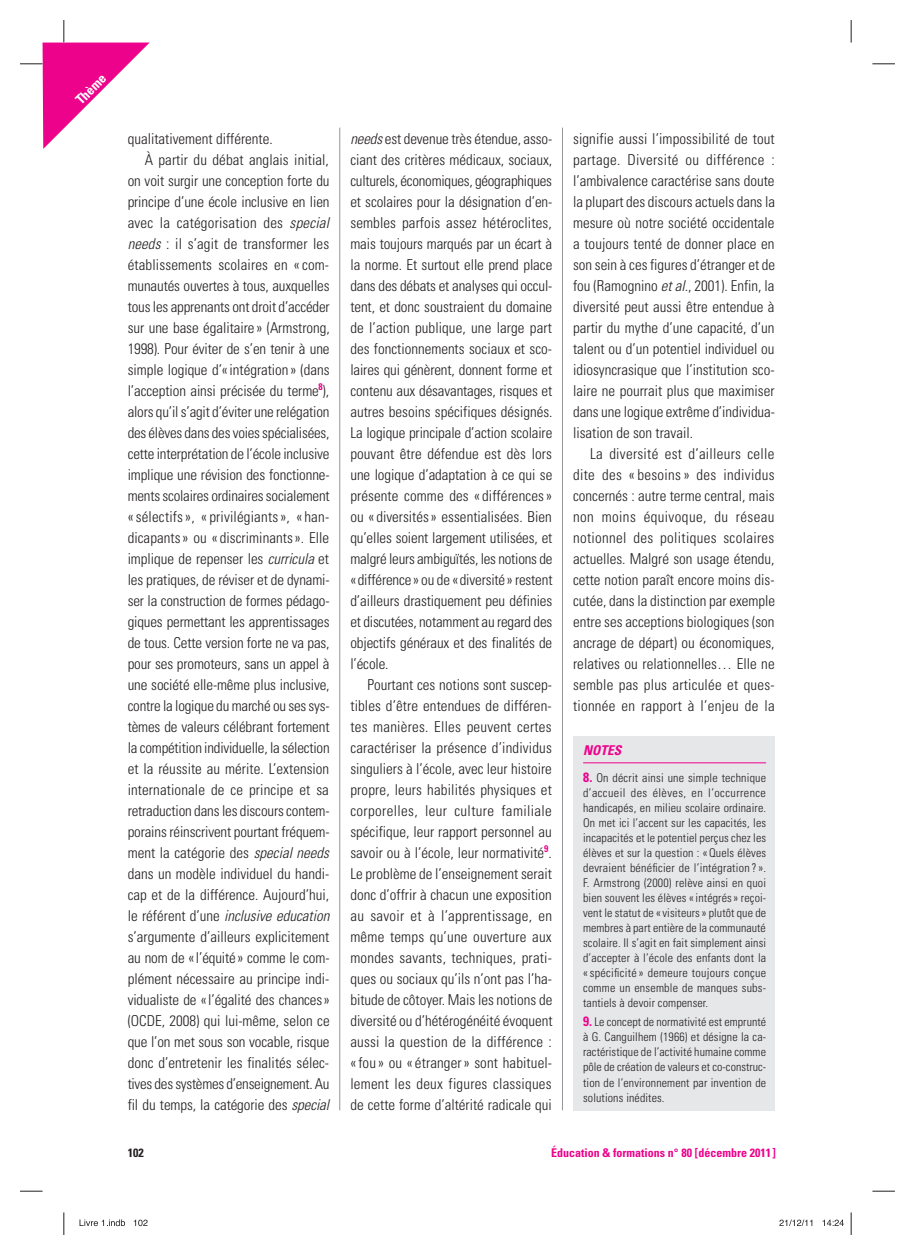
<style>
.page{position:relative;width:915px;height:1255px;background:#fff}
.page>*{position:absolute;margin:0;border:0;box-sizing:border-box;transform-origin:0 0}
.t1{font:300 condensed 15px/21px "Univers";letter-spacing:-.01em;color:#231f20;text-align:justify}
.t2{font:300 condensed 15px "Univers";letter-spacing:.01em;color:#231f20}
.t3{font:italic 300 condensed 15px "Univers";color:#231f20}
.t4{font:300 condensed 15px "Univers";letter-spacing:.015em;color:#231f20}
.t5{font:italic 700 condensed 13.5px "Univers";color:#ed028c}
.t6{font:700 condensed 13.5px "Univers";color:#fff}
.t7{font:300 condensed 12px/15px "Univers";letter-spacing:.01em;color:#231f20;text-align:justify}
.t8{font:700 condensed 12px "Univers";color:#ed028c}
.t9{font:700 condensed 12px "Univers";color:#231f20}
.s1{font-style:italic}
.s2{font-style:normal}
.s3{font-weight:700;font-size:13.5px;color:#ed028c}
</style>
<div class="page">
<hr style="left:562px;top:128px;width:1px;height:982px;background:#939598">
<hr style="left:339px;top:128px;width:1px;height:982px;background:#939598">
<div style="left:573px;top:736px;width:201px;height:374px;background:#e6e7e9"></div>
<hr style="left:583px;top:762px;width:182px;height:1px;background:#ed028c">
<svg style="left:872px;top:64px;width:22px;height:1px"></svg>
<svg style="left:20px;top:1190px;width:23px;height:1px"></svg>
<svg style="left:872px;top:1190px;width:22px;height:1px"></svg>
<svg style="left:20px;top:20px;width:130px;height:129px"></svg>
<svg style="left:64px;top:1212px;width:1px;height:22px"></svg>
<svg style="left:850px;top:20px;width:1px;height:23px"></svg>
<svg style="left:850px;top:1212px;width:1px;height:22px"></svg>
<svg style="left:79px;top:1219px;width:47px;height:7px"></svg>
<svg style="left:133px;top:1219px;width:15px;height:7px"></svg>
<svg style="left:779px;top:1219px;width:33px;height:7px"></svg>
<svg style="left:822px;top:1219px;width:22px;height:7px"></svg>
<p class="t6" style="left:72px;top:96px;width:38px;rotate:-45deg">Thème</p>
<p class="t1" style="left:128px;top:128px;width:146px">qualitativement différente.</p>
<p class="t1" style="left:145px;top:149px;width:186px">À partir du débat anglais initial,</p>
<p class="t1" style="left:128px;top:170px;width:203px">on voit surgir une conception forte du</p>
<p class="t1" style="left:128px;top:191px;width:203px">principe d’une école inclusive en lien</p>
<p class="t4" style="left:128px;top:213px;width:203px">avec la catégorisation des <span class="s1">special</span></p>
<p class="t1" style="left:128px;top:233px;width:203px"><span class="s1">needs</span> : il s’agit de transformer les</p>
<p class="t2" style="left:128px;top:255px;width:203px">établissements scolaires en « com-</p>
<p class="t1" style="left:128px;top:275px;width:203px">munautés ouvertes à tous, auxquelles</p>
<p class="t1" style="left:128px;top:296px;width:203px">tous les apprenants ont droit d’accéder</p>
<p class="t1" style="left:128px;top:317px;width:203px">sur une base égalitaire » (Armstrong,</p>
<p class="t1" style="left:128px;top:338px;width:203px">1998). Pour éviter de s’en tenir à une</p>
<p class="t1" style="left:128px;top:359px;width:203px">simple logique d’« intégration » (dans</p>
<p class="t1" style="left:128px;top:380px;width:203px">l’acception ainsi précisée du terme<sup>8</sup>),</p>
<p class="t1" style="left:128px;top:401px;width:203px">alors qu’il s’agit d’éviter une relégation</p>
<p class="t1" style="left:128px;top:422px;width:203px">des élèves dans des voies spécialisées,</p>
<p class="t1" style="left:128px;top:443px;width:203px">cette interprétation de l’école inclusive</p>
<p class="t1" style="left:128px;top:464px;width:203px">implique une révision des fonctionne-</p>
<p class="t1" style="left:128px;top:485px;width:203px">ments scolaires ordinaires socialement</p>
<p class="t2" style="left:128px;top:507px;width:203px">« sélectifs », « privilégiants », « han-</p>
<p class="t1" style="left:128px;top:527px;width:203px">dicapants » ou « discriminants ». Elle</p>
<p class="t1" style="left:128px;top:548px;width:203px">implique de repenser les <span class="s1">curricula</span> et</p>
<p class="t1" style="left:128px;top:569px;width:203px">les pratiques, de réviser et de dynami-</p>
<p class="t1" style="left:128px;top:590px;width:203px">ser la construction de formes pédago-</p>
<p class="t1" style="left:128px;top:611px;width:203px">giques permettant les apprentissages</p>
<p class="t1" style="left:128px;top:632px;width:203px">de tous. Cette version forte ne va pas,</p>
<p class="t1" style="left:128px;top:653px;width:203px">pour ses promoteurs, sans un appel à</p>
<p class="t1" style="left:128px;top:674px;width:203px">une société elle-même plus inclusive,</p>
<p class="t1" style="left:128px;top:695px;width:203px">contre la logique du marché ou ses sys-</p>
<p class="t1" style="left:128px;top:716px;width:203px">tèmes de valeurs célébrant fortement</p>
<p class="t1" style="left:128px;top:737px;width:203px">la compétition individuelle, la sélection</p>
<p class="t1" style="left:128px;top:758px;width:203px">et la réussite au mérite. L’extension</p>
<p class="t2" style="left:128px;top:780px;width:203px">internationale de ce principe et sa</p>
<p class="t1" style="left:128px;top:800px;width:203px">retraduction dans les discours contem-</p>
<p class="t1" style="left:128px;top:821px;width:203px">porains réinscrivent pourtant fréquem-</p>
<p class="t1" style="left:128px;top:842px;width:203px">ment la catégorie des <span class="s1">special needs</span></p>
<p class="t1" style="left:128px;top:863px;width:203px">dans un modèle individuel du handi-</p>
<p class="t1" style="left:128px;top:884px;width:203px">cap et de la différence. Aujourd’hui,</p>
<p class="t3" style="left:128px;top:906px;width:203px"><span class="s2">le référent d’une</span> inclusive education</p>
<p class="t1" style="left:128px;top:926px;width:203px">s’argumente d’ailleurs explicitement</p>
<p class="t1" style="left:128px;top:947px;width:203px">au nom de « l’équité » comme le com-</p>
<p class="t1" style="left:128px;top:968px;width:203px">plément nécessaire au principe indi-</p>
<p class="t1" style="left:128px;top:989px;width:203px">vidualiste de « l’égalité des chances »</p>
<p class="t1" style="left:128px;top:1010px;width:203px">(OCDE, 2008) qui lui-même, selon ce</p>
<p class="t1" style="left:128px;top:1031px;width:203px">que l’on met sous son vocable, risque</p>
<p class="t1" style="left:128px;top:1052px;width:203px">donc d’entretenir les finalités sélec-</p>
<p class="t1" style="left:128px;top:1073px;width:203px">tives des systèmes d’enseignement. Au</p>
<p class="t1" style="left:128px;top:1094px;width:203px">fil du temps, la catégorie des <span class="s1">special</span></p>
<p class="t1" style="left:350px;top:128px;width:203px"><span class="s1">needs</span> est devenue très étendue, asso&shy;ciant des critères médicaux, sociaux, culturels, économiques, géographiques et scolaires pour la désignation d’en&shy;sembles parfois assez hétéroclites, mais toujours marqués par un écart à la norme. Et surtout elle prend place dans des débats et analyses qui occul&shy;tent, et donc soustraient du domaine de l’action publique, une large part des fonctionnements sociaux et sco&shy;laires qui génèrent, donnent forme et contenu aux désavantages, risques et autres besoins spécifiques désignés.<br>La logique principale d’action scolaire pouvant être défendue est dès lors une logique d’adaptation à ce qui se présente comme des « différences » ou « diversités » essentialisées. Bien qu’elles soient largement utilisées, et malgré leurs ambiguïtés, les notions de « différence » ou de « diversité » restent d’ailleurs drastiquement peu définies et discutées, notamment au regard des objectifs généraux et des finalités de l’école.</p>
<p class="t1" style="left:350px;top:674px;width:204px;text-indent:17px">Pourtant ces notions sont suscep&shy;tibles d’être entendues de différen&shy;tes manières. Elles peuvent certes caractériser la présence d’individus singuliers à l’école, avec leur histoire propre, leurs habilités physiques et corporelles, leur culture familiale spécifique, leur rapport personnel au savoir ou à l’école, leur normativité<sup>9</sup>.<br>Le problème de l’enseignement serait donc d’offrir à chacun une exposition au savoir et à l’apprentissage, en même temps qu’une ouverture aux mondes savants, techniques, prati&shy;ques ou sociaux qu’ils n’ont pas l’ha&shy;bitude de côtoyer. Mais les notions de diversité ou d’hétérogénéité évoquent aussi la question de la différence : « fou » ou « étranger » sont habituel&shy;lement les deux figures classiques de cette forme d’altérité radicale qui</p>
<p class="t1" style="left:573px;top:128px;width:203px">signifie aussi l’impossibilité de tout partage. Diversité ou différence : l’ambivalence caractérise sans doute la plupart des discours actuels dans la mesure où notre société occidentale a toujours tenté de donner place en son sein à ces figures d’étranger et de fou (Ramognino <span class="s1">et al.</span>, 2001). Enfin, la diversité peut aussi être entendue à partir du mythe d’une capacité, d’un talent ou d’un potentiel individuel ou idiosyncrasique que l’institution sco&shy;laire ne pourrait plus que maximiser dans une logique extrême d’individua&shy;lisation de son travail.</p>
<p class="t1" style="left:573px;top:443px;width:203px;text-indent:17px">La diversité est d’ailleurs celle dite des « besoins » des individus concernés : autre terme central, mais non moins équivoque, du réseau notionnel des politiques scolaires actuelles. Malgré son usage étendu, cette notion paraît encore moins dis&shy;cutée, dans la distinction par exemple entre ses acceptions biologiques (son ancrage de départ) ou économiques, relatives ou relationnelles… Elle ne semble pas plus articulée et ques&shy;tionnée en rapport à l’enjeu de la</p>
<p class="t5" style="left:583px;top:741px;width:40px">NOTES</p>
<p class="t7" style="left:583px;top:770px;width:184px"><span class="s3">8.</span> On décrit ainsi une simple technique d’accueil des élèves, en l’occurrence handicapés, en milieu scolaire ordinaire.<br>On met ici l’accent sur les capacités, les incapacités et le potentiel perçus chez les élèves et sur la question : « Quels élèves devraient bénéficier de l’intégration ? ».<br>F. Armstrong (2000) relève ainsi en quoi bien souvent les élèves « intégrés » reçoi&shy;vent le statut de « visiteurs » plutôt que de membres à part entière de la communauté scolaire. Il s’agit en fait simplement ainsi d’accepter à l’école des enfants dont la « spécificité » demeure toujours conçue comme un ensemble de manques subs&shy;tantiels à devoir compenser.</p>
<p class="t7" style="left:583px;top:1014px;width:184px"><span class="s3">9.</span> Le concept de normativité est emprunté à G. Canguilhem (1966) et désigne la ca&shy;ractéristique de l’activité humaine comme pôle de création de valeurs et co-construc&shy;tion de l’environnement par invention de solutions inédites.</p>
<p class="t9" style="left:128px;top:1145px;width:17px">102</p>
<p class="t8" style="left:551px;top:1145px;width:226px">Éducation &amp; formations n° 80 [ décembre 2011 ]</p>
</div>
